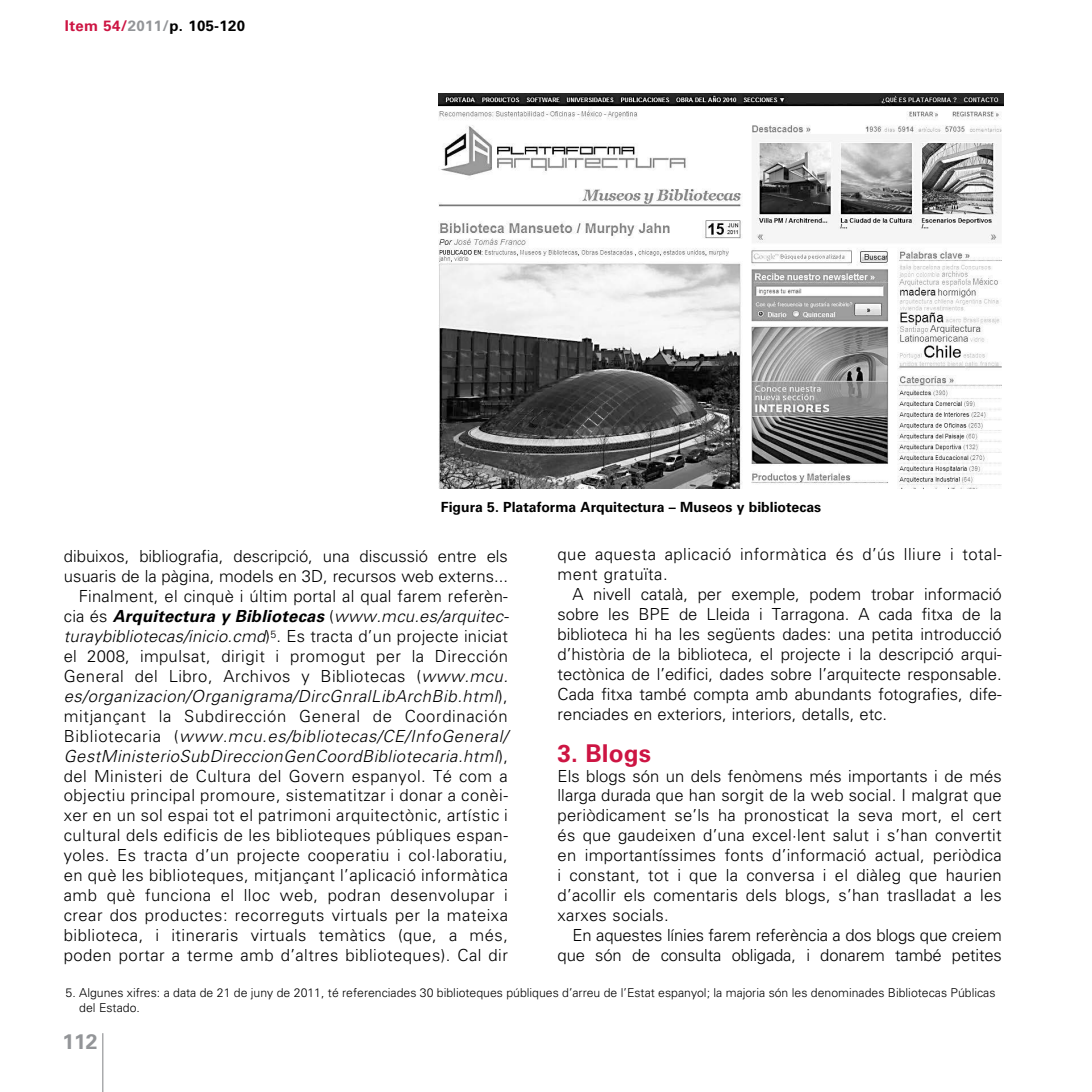
<style>
.page{position:relative;width:1092px;height:1092px;background:#fff}
.page>*{position:absolute;margin:0;border:0;box-sizing:border-box;transform-origin:0 0}
.t1{font:700 24.5px "Univers";color:#cd1543}
.t2{font:700 21px "Univers";color:#939598}
.t3{font:300 16.62px/19.9px "Univers";letter-spacing:.03em;color:#000;text-align:justify}
.t4{font:300 16.62px/19.9px "Univers";letter-spacing:-.01em;color:#000;text-align:right}
.t5{font:700 14.88px "Univers";letter-spacing:.025em;color:#000}
.t6{font:700 14px "Univers";color:#000}
.t7{font:300 12.25px/14.7px "Univers";color:#000}
.s1{color:#cd1543}
.s2{color:#939598}
.s3{font-weight:700;font-style:italic}
.s4{font-style:italic}
</style>
<div class="page">
<hr style="left:102px;top:1033px;width:1px;height:58px;background:#808285">
<img style="left:438px;top:94px;width:565px;height:394px">
<p class="t5" style="left:65px;top:17px;width:182px"><span class="s1">Item 54/</span><span class="s2">2011/</span>p. 105-120</p>
<p class="t6" style="left:441px;top:499px;width:382px">Figura 5. Plataforma Arquitectura – Museos y bibliotecas</p>
<p class="t3" style="left:64px;top:546px;width:446px;text-align:right">dibuixos, bibliografia, descripció, una discussió entre els usuaris de la pàgina, models en 3D, recursos web externs...<br>Finalment, el cinquè i últim portal al qual farem referèn&shy;cia és <span class="s3">Arquitectura y Bibliotecas</span> (<span class="s4">www.mcu.es/arquitec&shy;turaybibliotecas/inicio.cmd</span>)<sup>5</sup>. Es tracta d’un projecte iniciat el 2008, impulsat, dirigit i promogut per la Dirección General del Libro, Archivos y Bibliotecas (<span class="s4">www.mcu. es/organizacion/Organigrama/DircGnralLibArchBib.html</span>), mitjançant la Subdirección General de Coordinación Bibliotecaria (<span class="s4">www.mcu.es/bibliotecas/CE/InfoGeneral/ GestMinisterioSubDireccionGenCoordBibliotecaria.html</span>), del Ministeri de Cultura del Govern espanyol. Té com a objectiu principal promoure, sistematitzar i donar a conèi&shy;xer en un sol espai tot el patrimoni arquitectònic, artístic i cultural dels edificis de les biblioteques públiques espan&shy;yoles. Es tracta d’un projecte cooperatiu i col·laboratiu, en què les biblioteques, mitjançant l’aplicació informàtica amb què funciona el lloc web, podran desenvolupar i crear dos productes: recorreguts virtuals per la mateixa biblioteca, i itineraris virtuals temàtics (que, a més, poden portar a terme amb d’altres biblioteques). Cal dir</p>
<p class="t3" style="left:557px;top:544px;width:445px">que aquesta aplicació informàtica és d’ús lliure i total&shy;ment gratuïta.</p>
<p class="t3" style="left:557px;top:584px;width:445px;text-indent:15px">A nivell català, per exemple, podem trobar informació sobre les BPE de Lleida i Tarragona. A cada fitxa de la biblioteca hi ha les següents dades: una petita introducció d’història de la biblioteca, el projecte i la descripció arqui&shy;tectònica de l’edifici, dades sobre l’arquitecte responsable.<br>Cada fitxa també compta amb abundants fotografies, dife&shy;renciades en exteriors, interiors, detalls, etc.</p>
<h1 class="t1" style="left:557px;top:738px;width:95px">3. Blogs</h1>
<p class="t3" style="left:557px;top:765px;width:445px">Els blogs són un dels fenòmens més importants i de més llarga durada que han sorgit de la web social. I malgrat que periòdicament se’ls ha pronosticat la seva mort, el cert és que gaudeixen d’una excel·lent salut i s’han convertit en importantíssimes fonts d’informació actual, periòdica i constant, tot i que la conversa i el diàleg que haurien d’acollir els comentaris dels blogs, s’han traslladat a les xarxes socials.</p>
<p class="t4" style="left:557px;top:925px;width:445px">En aquestes línies farem referència a dos blogs que creiem que són de consulta obligada, i donarem també petites</p>
<p class="t7" style="left:79px;top:985px;width:917px;text-indent:-14px">5. Algunes xifres: a data de 21 de juny de 2011, té referenciades 30 biblioteques públiques d’arreu de l’Estat espanyol; la majoria són les denominades Bibliotecas Públicas del Estado.</p>
<p class="t2" style="left:62px;top:1029px;width:37px">112</p>
</div>
